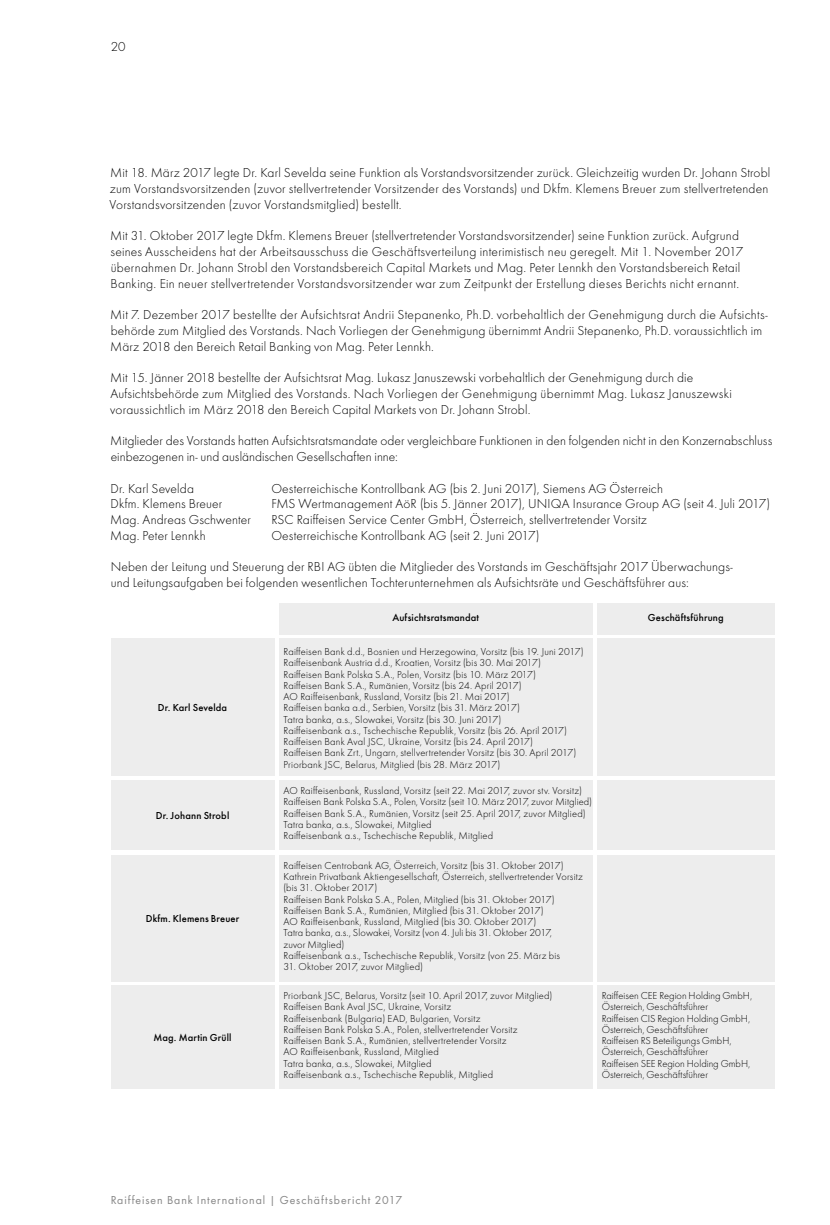
<style>
.page{position:relative;width:830px;height:1225px;background:#fff}
.page>*{position:absolute;margin:0;border:0;box-sizing:border-box;transform-origin:0 0}
.t1{font:300 13.5px/15.8px "Futura";letter-spacing:.01em;color:#000}
.t2{font:12px "Futura Boo";letter-spacing:.08em;color:#878787}
.t3{font:300 10.5px/11.2px "Futura";letter-spacing:.02em;color:#000}
.t4{font:300 10.5px/11.2px "Futura";color:#000}
.t5{font:500 10.5px "Futura";letter-spacing:.015em;color:#000}
</style>
<div class="page">
<div style="left:596px;top:603px;width:178px;height:31px;background:#ededed"></div>
<div style="left:596px;top:638px;width:178px;height:138px;background:#ededed"></div>
<div style="left:279px;top:603px;width:313px;height:31px;background:#ededed"></div>
<div style="left:278px;top:638px;width:314px;height:138px;background:#ededed"></div>
<div style="left:111px;top:638px;width:163px;height:138px;background:#ededed"></div>
<div style="left:596px;top:780px;width:178px;height:70px;background:#ededed"></div>
<div style="left:278px;top:780px;width:314px;height:70px;background:#ededed"></div>
<div style="left:111px;top:780px;width:163px;height:70px;background:#ededed"></div>
<div style="left:596px;top:854px;width:178px;height:127px;background:#ededed"></div>
<div style="left:278px;top:854px;width:314px;height:127px;background:#ededed"></div>
<div style="left:111px;top:854px;width:163px;height:127px;background:#ededed"></div>
<div style="left:596px;top:985px;width:178px;height:104px;background:#ededed"></div>
<div style="left:278px;top:985px;width:314px;height:104px;background:#ededed"></div>
<div style="left:111px;top:985px;width:163px;height:104px;background:#ededed"></div>
<p class="t1" style="left:111px;top:38px;width:16px">20</p>
<p class="t1" style="left:109px;top:165px;width:662px">Mit 18. März 2017 legte Dr. Karl Sevelda seine Funktion als Vorstandsvorsitzender zurück. Gleichzeitig wurden Dr. Johann Strobl zum Vorstandsvorsitzenden (zuvor stellvertretender Vorsitzender des Vorstands) und Dkfm. Klemens Breuer zum stellvertretenden<br>Vorstandsvorsitzenden (zuvor Vorstandsmitglied) bestellt.</p>
<p class="t1" style="left:110px;top:228px;width:634px">Mit 31. Oktober 2017 legte Dkfm. Klemens Breuer (stellvertretender Vorstandsvorsitzender) seine Funktion zurück. Aufgrund seines Ausscheidens hat der Arbeitsausschuss die Geschäftsverteilung interimistisch neu geregelt. Mit 1. November 2017 übernahmen Dr. Johann Strobl den Vorstandsbereich Capital Markets und Mag. Peter Lennkh den Vorstandsbereich Retail Banking. Ein neuer stellvertretender Vorstandsvorsitzender war zum Zeitpunkt der Erstellung dieses Berichts nicht ernannt.</p>
<p class="t1" style="left:110px;top:307px;width:658px">Mit 7. Dezember 2017 bestellte der Aufsichtsrat Andrii Stepanenko, Ph.D. vorbehaltlich der Genehmigung durch die Aufsichts&shy;behörde zum Mitglied des Vorstands. Nach Vorliegen der Genehmigung übernimmt Andrii Stepanenko, Ph.D. voraussichtlich im<br>März 2018 den Bereich Retail Banking von Mag. Peter Lennkh.</p>
<p class="t1" style="left:110px;top:370px;width:623px">Mit 15. Jänner 2018 bestellte der Aufsichtsrat Mag. Lukasz Januszewski vorbehaltlich der Genehmigung durch die<br>Aufsichtsbehörde zum Mitglied des Vorstands. Nach Vorliegen der Genehmigung übernimmt Mag. Lukasz Januszewski voraussichtlich im März 2018 den Bereich Capital Markets von Dr. Johann Strobl.</p>
<p class="t1" style="left:110px;top:433px;width:663px">Mitglieder des Vorstands hatten Aufsichtsratsmandate oder vergleichbare Funktionen in den folgenden nicht in den Konzernabschluss einbezogenen in- und ausländischen Gesellschaften inne:</p>
<p class="t1" style="left:110px;top:480px;width:85px">Dr. Karl Sevelda</p>
<p class="t1" style="left:271px;top:480px;width:393px">Oesterreichische Kontrollbank AG (bis 2. Juni 2017), Siemens AG Österreich</p>
<p class="t1" style="left:110px;top:496px;width:113px">Dkfm. Klemens Breuer</p>
<p class="t1" style="left:271px;top:496px;width:500px">FMS Wertmanagement AöR (bis 5. Jänner 2017), UNIQA Insurance Group AG (seit 4. Juli 2017)</p>
<p class="t1" style="left:110px;top:512px;width:142px">Mag. Andreas Gschwenter</p>
<p class="t1" style="left:271px;top:512px;width:377px">RSC Raiffeisen Service Center GmbH, Österreich, stellvertretender Vorsitz</p>
<p class="t1" style="left:110px;top:527px;width:97px">Mag. Peter Lennkh</p>
<p class="t1" style="left:271px;top:527px;width:269px">Oesterreichische Kontrollbank AG (seit 2. Juni 2017)</p>
<p class="t1" style="left:111px;top:559px;width:623px">Neben der Leitung und Steuerung der RBI AG übten die Mitglieder des Vorstands im Geschäftsjahr 2017 Überwachungs&shy;und Leitungsaufgaben bei folgenden wesentlichen Tochterunternehmen als Aufsichtsräte und Geschäftsführer aus:</p>
<p class="t5" style="left:158px;top:701px;width:71px">Dr. Karl Sevelda</p>
<p class="t5" style="left:156px;top:809px;width:75px">Dr. Johann Strobl</p>
<p class="t5" style="left:146px;top:912px;width:95px">Dkfm. Klemens Breuer</p>
<p class="t5" style="left:153px;top:1031px;width:79px">Mag. Martin Grüll</p>
<p class="t5" style="left:392px;top:611px;width:88px">Aufsichtsratsmandat</p>
<p class="t5" style="left:647px;top:611px;width:77px">Geschäftsführung</p>
<p class="t3" style="left:283px;top:646px;width:301px">Raiffeisen Bank d.d., Bosnien und Herzegowina, Vorsitz (bis 19. Juni 2017)<br>Raiffeisenbank Austria d.d., Kroatien, Vorsitz (bis 30. Mai 2017)<br>Raiffeisen Bank Polska S.A., Polen, Vorsitz (bis 10. März 2017)<br>Raiffeisen Bank S.A., Rumänien, Vorsitz (bis 24. April 2017)<br>AO Raiffeisenbank, Russland, Vorsitz (bis 21. Mai 2017)<br>Raiffeisen banka a.d., Serbien, Vorsitz (bis 31. März 2017)<br>Tatra banka, a.s., Slowakei, Vorsitz (bis 30. Juni 2017)<br>Raiffeisenbank a.s., Tschechische Republik, Vorsitz (bis 26. April 2017)<br>Raiffeisen Bank Aval JSC, Ukraine, Vorsitz (bis 24. April 2017)<br>Raiffeisen Bank Zrt., Ungarn, stellvertretender Vorsitz (bis 30. April 2017)<br>Priorbank JSC, Belarus, Mitglied (bis 28. März 2017)</p>
<p class="t3" style="left:283px;top:785px;width:310px">AO Raiffeisenbank, Russland, Vorsitz (seit 22. Mai 2017, zuvor stv. Vorsitz)<br>Raiffeisen Bank Polska S.A., Polen, Vorsitz (seit 10. März 2017, zuvor Mitglied)<br>Raiffeisen Bank S.A., Rumänien, Vorsitz (seit 25. April 2017, zuvor Mitglied)<br>Tatra banka, a.s., Slowakei, Mitglied<br>Raiffeisenbank a.s., Tschechische Republik, Mitglied</p>
<p class="t3" style="left:283px;top:860px;width:301px">Raiffeisen Centrobank AG, Österreich, Vorsitz (bis 31. Oktober 2017)<br>Kathrein Privatbank Aktiengesellschaft, Österreich, stellvertretender Vorsitz (bis 31. Oktober 2017)<br>Raiffeisen Bank Polska S.A., Polen, Mitglied (bis 31. Oktober 2017)<br>Raiffeisen Bank S.A., Rumänien, Mitglied (bis 31. Oktober 2017)<br>AO Raiffeisenbank, Russland, Mitglied (bis 30. Oktober 2017)<br>Tatra banka, a.s., Slowakei, Vorsitz (von 4. Juli bis 31. Oktober 2017,<br>zuvor Mitglied)<br>Raiffeisenbank a.s., Tschechische Republik, Vorsitz (von 25. März bis</p>
<p class="t3" style="left:283px;top:961px;width:141px">31. Oktober 2017, zuvor Mitglied)</p>
<p class="t3" style="left:283px;top:990px;width:270px">Priorbank JSC, Belarus, Vorsitz (seit 10. April 2017, zuvor Mitglied)<br>Raiffeisen Bank Aval JSC, Ukraine, Vorsitz<br>Raiffeisenbank (Bulgaria) EAD, Bulgarien, Vorsitz<br>Raiffeisen Bank Polska S.A., Polen, stellvertretender Vorsitz Raiffeisen Bank S.A., Rumänien, stellvertretender Vorsitz<br>AO Raiffeisenbank, Russland, Mitglied<br>Tatra banka, a.s., Slowakei, Mitglied<br>Raiffeisenbank a.s., Tschechische Republik, Mitglied</p>
<p class="t4" style="left:601px;top:990px;width:152px">Raiffeisen CEE Region Holding GmbH, Österreich, Geschäftsführer<br>Raiffeisen CIS Region Holding GmbH, Österreich, Geschäftsführer<br>Raiffeisen RS Beteiligungs GmbH, Österreich, Geschäftsführer<br>Raiffeisen SEE Region Holding GmbH, Österreich, Geschäftsführer</p>
<p class="t2" style="left:111px;top:1192px;width:293px">Raiffeisen Bank International | Geschäftsbericht 2017</p>
</div>
